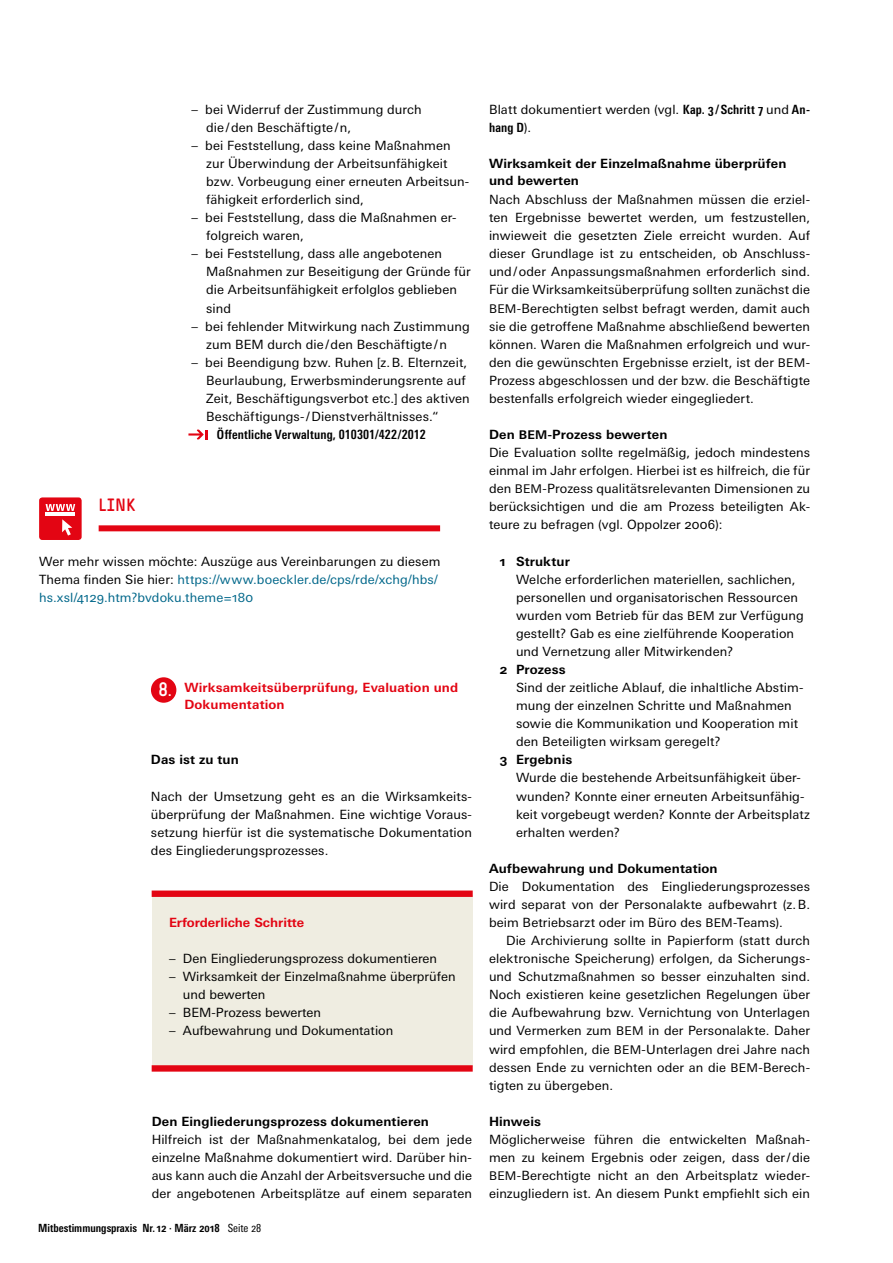
<style>
.page{position:relative;width:893px;height:1263px;background:#fff}
.page>*{position:absolute;margin:0;border:0;box-sizing:border-box;transform-origin:0 0}
.t1{font:19.2px "Simple HBS";color:#fff}
.Headline_Auf_Einen_B{font:17.55px "Simple HBS";color:#e30513}
.Grundtext_o_E{font:12.75px/18px "Univers Next Pro";letter-spacing:.01em;color:#000}
.Grundtext{font:12.75px/18px "Univers Next Pro";letter-spacing:.01em;color:#000;text-align:justify}
.Grundtext_o_E-2{font:12.75px/18px "Univers Next Pro";letter-spacing:.01em;color:#00678a}
.Ü3_Zwischenüberschri{font:700 12.75px/17px "Univers Next Pro";letter-spacing:.01em;color:#000}
.Copytext_ohne_Einzug{font:12.75px/18px "Univers Next Pro";color:#000}
.Ü2nn_Unterüberschrif{font:700 12.75px/17px "Univers Next Pro";letter-spacing:.01em;color:#e30513}
.anonymisierter_Text{font:700 condensed 12.75px "Univers Next Pro";letter-spacing:.015em;color:#000}
.BEM-PHASEN-Zwischenü{font:700 12.75px "Univers Next Pro";letter-spacing:.01em;color:#000}
.t2{font:700 condensed 11.25px "Univers Next Pro";color:#000}
.s1{color:#000}
.s2{font-size:11.1px}
.s3{font-weight:400}
.s4{font-weight:700;font-stretch:condensed}
.s5{font-size:12px}
.s6{font-weight:700}
</style>
<div class="page">
<svg style="left:188px;top:430px;width:19px;height:9px"></svg>
<div style="left:151px;top:677px;width:25px;height:26px;background:#e30513;border-radius:50%"></div>
<div style="left:39px;top:497px;width:43px;height:43px;background:#e30513;border-radius:3px"></div>
<svg style="left:46px;top:504px;width:29px;height:7px"></svg>
<hr style="left:46px;top:512px;width:29px;height:4px;background:#fff">
<svg style="left:62px;top:519px;width:10px;height:17px"></svg>
<div style="left:99px;top:525px;width:341px;height:6px;background:#e30513"></div>
<div style="left:152px;top:895px;width:321px;height:172px;background:#efede1"></div>
<div style="left:152px;top:890px;width:321px;height:7px;background:#e30513"></div>
<div style="left:152px;top:1065px;width:321px;height:6px;background:#e30513"></div>
<p class="Headline_Auf_Einen_B" style="left:99px;top:495px;width:38px">LINK</p>
<p class="Grundtext_o_E" style="left:206px;top:100px;width:217px;text-indent:-15px">– bei Widerruf der Zustimmung durch die/den Beschäftigte/n,</p>
<p class="Grundtext_o_E" style="left:206px;top:136px;width:265px;text-indent:-15px">– bei Feststellung, dass keine Maßnahmen zur Überwindung der Arbeitsunfähigkeit bzw. Vorbeugung einer erneuten Arbeitsun&shy;fähigkeit erforderlich sind,</p>
<p class="Grundtext_o_E" style="left:206px;top:209px;width:252px;text-indent:-15px">– bei Feststellung, dass die Maßnahmen er&shy;folgreich waren,</p>
<p class="Grundtext_o_E" style="left:206px;top:245px;width:266px;text-indent:-15px">– bei Feststellung, dass alle angebotenen Maßnahmen zur Beseitigung der Gründe für die Arbeitsunfähigkeit erfolglos geblieben sind</p>
<p class="Grundtext_o_E" style="left:206px;top:317px;width:265px;text-indent:-15px">– bei fehlender Mitwirkung nach Zustimmung zum BEM durch die/den Beschäftigte/n</p>
<p class="Grundtext_o_E" style="left:206px;top:353px;width:265px;text-indent:-15px">– bei Beendigung bzw. Ruhen [z.B. Elternzeit, Beurlaubung, Erwerbsminderungsrente auf Zeit, Beschäftigungsverbot etc.] des aktiven Beschäftigungs-/Dienstverhältnisses.“</p>
<p class="anonymisierter_Text" style="left:217px;top:427px;width:210px">Öffentliche Verwaltung, 010301/422/2012</p>
<p class="Grundtext_o_E-2" style="left:39px;top:552px;width:403px"><span class="s1">Wer mehr wissen möchte: Auszüge aus Vereinbarungen zu diesem<br>Thema finden Sie hier:</span> https://www.boeckler.de/cps/rde/xchg/hbs/ hs.xsl/4129.htm?bvdoku.theme=180</p>
<p class="t1" style="left:158px;top:679px;width:15px">8<span class="s2">.</span></p>
<p class="Ü2nn_Unterüberschrif" style="left:184px;top:679px;width:275px">Wirksamkeitsüberprüfung, Evaluation und<br>Dokumentation</p>
<p class="BEM-PHASEN-Zwischenü" style="left:151px;top:752px;width:89px">Das ist zu tun</p>
<p class="Grundtext_o_E" style="left:151px;top:787px;width:323px;text-align:justify">Nach der Umsetzung geht es an die Wirksamkeits&shy;überprüfung der Maßnahmen. Eine wichtige Voraus&shy;setzung hierfür ist die systematische Dokumentation des Eingliederungsprozesses.</p>
<p class="Ü2nn_Unterüberschrif" style="left:169px;top:914px;width:137px">Erforderliche Schritte</p>
<p class="Copytext_ohne_Einzug" style="left:169px;top:950px;width:270px">– Den Eingliederungsprozess dokumentieren</p>
<p class="Copytext_ohne_Einzug" style="left:183px;top:968px;width:274px;text-indent:-14px">– Wirksamkeit der Einzelmaßnahme überprüfen und bewerten</p>
<p class="Copytext_ohne_Einzug" style="left:169px;top:1004px;width:154px">– BEM-Prozess bewerten</p>
<p class="Copytext_ohne_Einzug" style="left:169px;top:1022px;width:226px">– Aufbewahrung und Dokumentation</p>
<p class="Ü3_Zwischenüberschri" style="left:152px;top:1113px;width:279px">Den Eingliederungsprozess dokumentieren</p>
<p class="Grundtext_o_E" style="left:152px;top:1130px;width:322px;text-align:justify">Hilfreich ist der Maßnahmenkatalog, bei dem jede einzelne Maßnahme dokumentiert wird. Darüber hin&shy;aus kann auch die Anzahl der Arbeitsversuche und die der angebotenen Arbeitsplätze auf einem separaten</p>
<p class="t2" style="left:38px;top:1221px;width:224px">Mitbestimmungspraxis Nr. 12 · März 2018 <span class="s3">Seite 28</span></p>
<p class="Grundtext_o_E" style="left:489px;top:100px;width:323px">Blatt dokumentiert werden (vgl. <span class="s4">Kap. 3 /Schritt 7</span> und <span class="s4">An&shy;hang D</span>).</p>
<p class="Ü3_Zwischenüberschri" style="left:489px;top:155px;width:299px">Wirksamkeit der Einzelmaßnahme überprüfen und bewerten</p>
<p class="Grundtext_o_E" style="left:489px;top:191px;width:323px;text-align:justify">Nach Abschluss der Maßnahmen müssen die erziel&shy;ten Ergebnisse bewertet werden, um festzustellen, inwieweit die gesetzten Ziele erreicht wurden. Auf dieser Grundlage ist zu entscheiden, ob Anschluss&shy;und/oder Anpassungsmaßnahmen erforderlich sind.<br>Für die Wirksamkeitsüberprüfung sollten zunächst die <span class="s5">BEM</span>-Berechtigten selbst befragt werden, damit auch sie die getroffene Maßnahme abschließend bewerten können. Waren die Maßnahmen erfolgreich und wur&shy;den die gewünschten Ergebnisse erzielt, ist der <span class="s5">BEM</span>-Prozess abgeschlossen und der bzw. die Beschäftigte bestenfalls erfolgreich wieder eingegliedert.</p>
<p class="Ü3_Zwischenüberschri" style="left:489px;top:426px;width:180px">Den <span class="s5">BEM</span>-Prozess bewerten</p>
<p class="Grundtext_o_E" style="left:489px;top:444px;width:323px;text-align:justify">Die Evaluation sollte regelmäßig, jedoch mindestens einmal im Jahr erfolgen. Hierbei ist es hilfreich, die für den <span class="s5">BEM</span>-Prozess qualitätsrelevanten Dimensionen zu berücksichtigen und die am Prozess beteiligten Ak&shy;teure zu befragen (vgl. Oppolzer 2006):</p>
<p class="Grundtext_o_E" style="left:516px;top:552px;width:289px;text-indent:-16px"><span class="s6">1 Struktur<br></span>Welche erforderlichen materiellen, sachlichen, personellen und organisatorischen Ressourcen wurden vom Betrieb für das <span class="s5">BEM</span> zur Verfügung gestellt? Gab es eine zielführende Kooperation und Vernetzung aller Mitwirkenden?</p>
<p class="Grundtext_o_E" style="left:516px;top:660px;width:289px;text-indent:-16px"><span class="s6">2 Prozess<br></span>Sind der zeitliche Ablauf, die inhaltliche Abstim&shy;mung der einzelnen Schritte und Maßnahmen sowie die Kommunikation und Kooperation mit den Beteiligten wirksam geregelt?</p>
<p class="Grundtext_o_E" style="left:516px;top:751px;width:296px;text-indent:-16px"><span class="s6">3 Ergebnis<br></span>Wurde die bestehende Arbeitsunfähigkeit über&shy;wunden? Konnte einer erneuten Arbeitsunfähig&shy;keit vorgebeugt werden? Konnte der Arbeitsplatz erhalten werden?</p>
<p class="Ü3_Zwischenüberschri" style="left:489px;top:860px;width:230px">Aufbewahrung und Dokumentation</p>
<p class="Grundtext_o_E" style="left:489px;top:877px;width:323px;text-align:justify">Die Dokumentation des Eingliederungsprozesses wird separat von der Personalakte aufbewahrt (z.B. beim Betriebsarzt oder im Büro des <span class="s5">BEM</span>-Teams).</p>
<p class="Grundtext" style="left:489px;top:931px;width:323px;text-indent:17px">Die Archivierung sollte in Papierform (statt durch elektronische Speicherung) erfolgen, da Sicherungs&shy;und Schutzmaßnahmen so besser einzuhalten sind.<br>Noch existieren keine gesetzlichen Regelungen über die Aufbewahrung bzw. Vernichtung von Unterlagen und Vermerken zum <span class="s5">BEM</span> in der Personalakte. Daher wird empfohlen, die <span class="s5">BEM</span>-Unterlagen drei Jahre nach dessen Ende zu vernichten oder an die <span class="s5">BEM</span>-Berech&shy;tigten zu übergeben.</p>
<p class="Ü3_Zwischenüberschri" style="left:489px;top:1113px;width:54px">Hinweis</p>
<p class="Grundtext_o_E" style="left:489px;top:1130px;width:323px;text-align:justify">Möglicherweise führen die entwickelten Maßnah&shy;men zu keinem Ergebnis oder zeigen, dass der/die <span class="s5">BEM</span>-Berechtigte nicht an den Arbeitsplatz wieder&shy;einzugliedern ist. An diesem Punkt empfiehlt sich ein</p>
</div>
